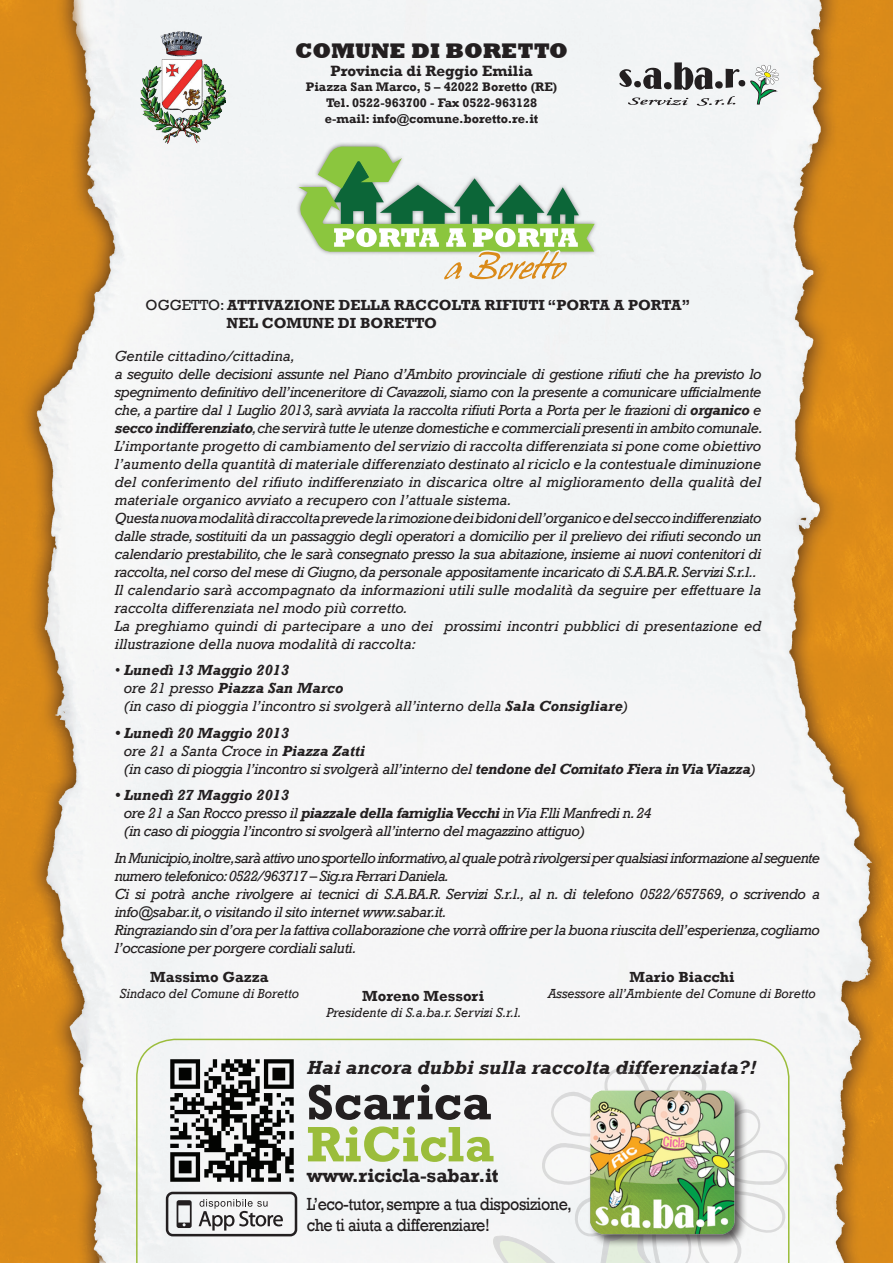
<style>
.page{position:relative;width:893px;height:1263px;background:#fff}
.page>*{position:absolute;margin:0;border:0;box-sizing:border-box;transform-origin:0 0}
.t1{font:700 50.7px "Rockwell";color:#231f20}
.t2{font:700 50.7px "Rockwell";color:#9bbd3b}
.t3{font:800 21.6px "Rockwell";color:#231f20}
.t4{font:italic 700 19.5px "Rockwell";color:#231f20;scale:1.05 1}
.t5{font:700 19.5px "Rockwell";letter-spacing:-.01em;color:#231f20}
.t6{font:18px/21.6px "Rockwell";letter-spacing:-.03em;color:#231f20;scale:.9 1}
.t7{font:700 15.3px "Rockwell";color:#231f20}
.t8{font:italic 15px/18px "Rockwell";letter-spacing:-.03em;color:#231f20}
.t9{font:italic 15px/18px "Rockwell";color:#231f20}
.t10{font:700 15px/18px "Rockwell";color:#231f20}
.t11{font:italic 13.5px "Rockwell";color:#231f20;scale:.96 1}
.t12{font:700 12.75px/15.8px "Rockwell";color:#231f20;text-align:center}
.s1{font-weight:400}
.s2{font-weight:700}
</style>
<div class="page">
<img style="left:0;top:0;width:893px;height:1263px">
<div style="left:136px;top:1039px;width:653px;height:224px;background:#f3f5f6"></div>
<div style="left:295px;top:142px;width:304px;height:114px;background:#231f20;opacity:.5"></div>
<svg style="left:619px;top:62px;width:160px;height:44px"></svg>
<img style="left:140px;top:32px;width:86px;height:112px">
<svg style="left:492px;top:1065px;width:297px;height:198px"></svg>
<div style="left:588px;top:1089px;width:160px;height:159px;background:#231f20;opacity:.75"></div>
<img style="left:578px;top:1071px;width:168px;height:168px">
<div style="left:166px;top:1192px;width:131px;height:44px;border:3px solid #231f20;border-radius:6px"></div>
<svg style="left:177px;top:1200px;width:15px;height:28px"></svg>
<svg style="left:199px;top:1199px;width:84px;height:31px"></svg>
<img style="left:167px;top:1056px;width:130px;height:130px">
<svg style="left:298px;top:147px;width:297px;height:141px"></svg>
<h2 class="t3" style="left:295px;top:38px;width:274px">COMUNE DI BORETTO</h2>
<p class="t7" style="left:330px;top:61px;width:204px">Provincia di Reggio Emilia</p>
<p class="t12" style="left:306px;top:79px;width:253px">Piazza San Marco, 5 – 42022 Boretto (RE)<br>Tel. 0522-963700 - Fax 0522-963128 e-mail: info@comune.boretto.re.it</p>
<p class="t10" style="left:227px;top:296px;width:465px;text-indent:-81px"><span class="s1">OGGETTO:</span> ATTIVAZIONE DELLA RACCOLTA RIFIUTI “PORTA A PORTA”<br>NEL COMUNE DI BORETTO</p>
<p class="t8" style="left:115px;top:347px;width:650px">Gentile cittadino/cittadina,<br>a seguito delle decisioni assunte nel Piano d’Ambito provinciale di gestione rifiuti che ha previsto lo spegnimento definitivo dell’inceneritore di Cavazzoli, siamo con la presente a comunicare ufficialmente che, a partire dal 1 Luglio 2013, sarà avviata la raccolta rifiuti Porta a Porta per le frazioni di <span class="s2">organico</span> e <span class="s2">secco indifferenziato</span>,che servirà tutte le utenze domestiche e commerciali presenti in ambito comunale.<br>L’importante progetto di cambiamento del servizio di raccolta differenziata si pone come obiettivo l’aumento della quantità di materiale differenziato destinato al riciclo e la contestuale diminuzione del conferimento del rifiuto indifferenziato in discarica oltre al miglioramento della qualità del materiale organico avviato a recupero con l’attuale sistema.<br>Questa nuova modalità di raccolta prevede la rimozione dei bidoni dell’organico e del secco indifferenziato dalle strade, sostituiti da un passaggio degli operatori a domicilio per il prelievo dei rifiuti secondo un calendario prestabilito, che le sarà consegnato presso la sua abitazione, insieme ai nuovi contenitori di raccolta, nel corso del mese di Giugno, da personale appositamente incaricato di S.A.BA.R. Servizi S.r.l..<br>Il calendario sarà accompagnato da informazioni utili sulle modalità da seguire per effettuare la raccolta differenziata nel modo più corretto.<br>La preghiamo quindi di partecipare a uno dei prossimi incontri pubblici di presentazione ed illustrazione della nuova modalità di raccolta:</p>
<p class="t9" style="left:124px;top:662px;width:506px;text-indent:-9px">• <span class="s2">Lunedì 13 Maggio 2013<br></span>ore 21 presso <span class="s2">Piazza San Marco<br></span>(in caso di pioggia l’incontro si svolgerà all’interno della <span class="s2">Sala Consigliare</span>)</p>
<p class="t8" style="left:124px;top:724px;width:634px;text-indent:-9px"><span class="s2">• Lunedì 20 Maggio 2013<br></span>ore 21 a Santa Croce in <span class="s2">Piazza Zatti<br></span>(in caso di pioggia l’incontro si svolgerà all’interno del <span class="s2">tendone del Comitato Fiera in Via Viazza</span>)</p>
<p class="t8" style="left:124px;top:787px;width:529px;text-indent:-9px"><span class="s2">• Lunedì 27 Maggio 2013<br></span>ore 21 a San Rocco presso il <span class="s2">piazzale della famiglia Vecchi</span> in Via F.lli Manfredi n. 24 (in caso di pioggia l’incontro si svolgerà all’interno del magazzino attiguo)</p>
<p class="t8" style="left:115px;top:849px;width:707px">In Municipio,inoltre,sarà attivo uno sportello informativo,al quale potrà rivolgersi per qualsiasi informazione al seguente numero telefonico: 0522/963717 – Sig.ra Ferrari Daniela.<br>Ci si potrà anche rivolgere ai tecnici di S.A.BA.R. Servizi S.r.l., al n. di telefono 0522/657569, o scrivendo a info@sabar.it, o visitando il sito internet www.sabar.it.<br>Ringraziando sin d’ora per la fattiva collaborazione che vorrà offrire per la buona riuscita dell’esperienza,cogliamo l’occasione per porgere cordiali saluti.</p>
<p class="t10" style="left:150px;top:968px;width:120px">Massimo Gazza</p>
<p class="t11" style="left:120px;top:986px;width:188px">Sindaco del Comune di Boretto</p>
<p class="t10" style="left:629px;top:968px;width:107px">Mario Biacchi</p>
<p class="t10" style="left:362px;top:987px;width:123px">Moreno Messori</p>
<p class="t11" style="left:548px;top:986px;width:280px">Assessore all’Ambiente del Comune di Boretto</p>
<p class="t11" style="left:326px;top:1005px;width:205px">Presidente di S.a.ba.r. Servizi S.r.l.</p>
<h3 class="t4" style="left:307px;top:1055px;width:430px">Hai ancora dubbi sulla raccolta differenziata?!</h3>
<h1 class="t1" style="left:307px;top:1071px;width:186px">Scarica</h1>
<h1 class="t2" style="left:307px;top:1113px;width:189px">RiCicla</h1>
<h3 class="t5" style="left:307px;top:1163px;width:193px">www.ricicla-sabar.it</h3>
<p class="t6" style="left:307px;top:1193px;width:296px">L’eco-tutor, sempre a tua disposizione, che ti aiuta a differenziare!</p>
</div>
